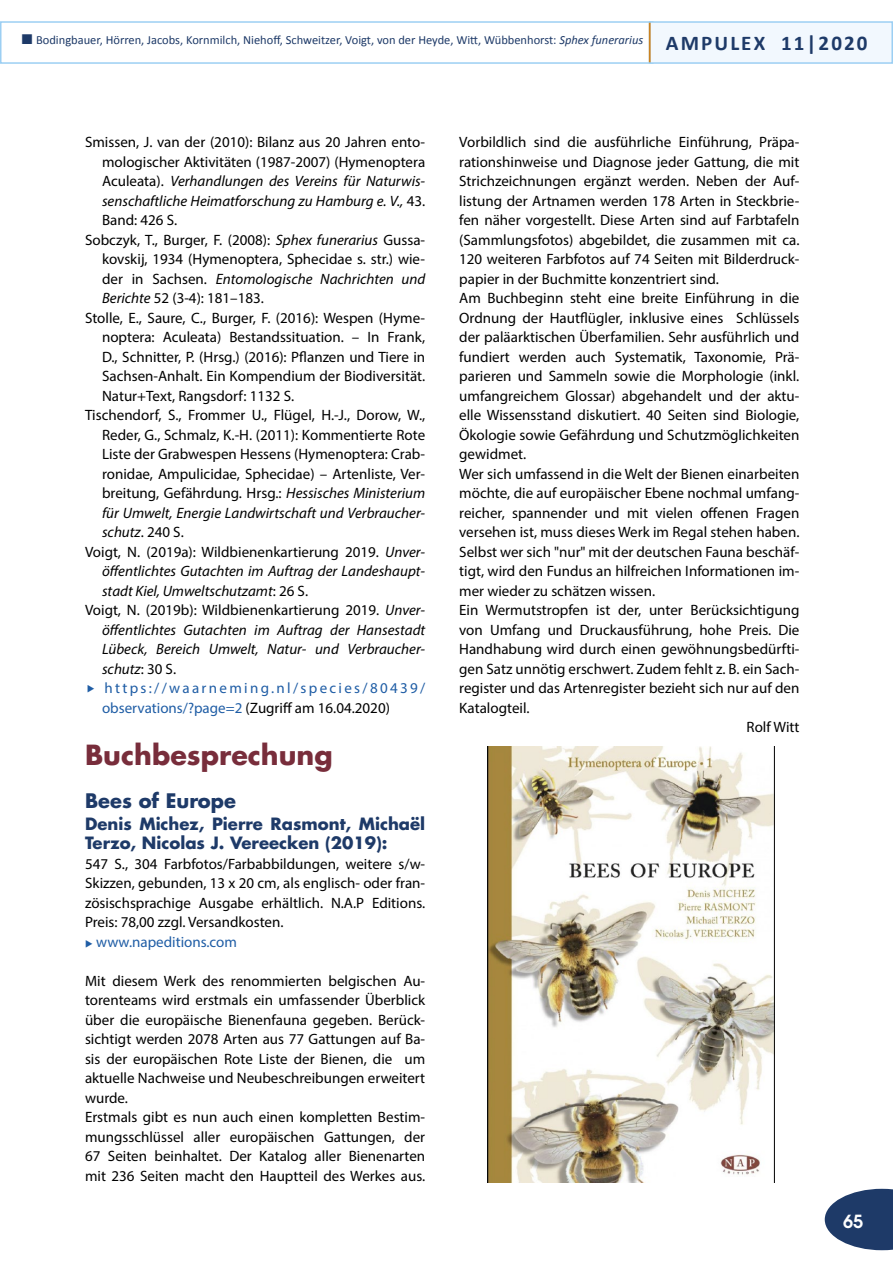
<style>
.page{position:relative;width:893px;height:1263px;background:#fff}
.page>*{position:absolute;margin:0;border:0;box-sizing:border-box;transform-origin:0 0}
.t1{font:700 27px "Futura";color:#782d3b}
.t2{font:700 21px "Calibri";letter-spacing:.1em;color:#1e3a68}
.t3{font:700 19.5px "Futura";color:#1e3a68}
.t4{font:600 18px "Avant Garde";color:#fff}
.t5{font:700 16.5px/19.5px "Futura";color:#1e3a68}
.t6{font:15px/19.5px "Myriad Pro";color:#000;text-align:justify}
.t7{font:italic 15px "Myriad Pro";color:#000}
.t8{font:15px "Myriad Pro";letter-spacing:.155em;color:#1f5da5}
.t9{font:15px "Myriad Pro";color:#1f5da5}
.t10{font:12.45px "Calibri";color:#1e3a68}
.s1{font-style:italic}
.s2{font-style:normal}
.s3{color:#1f5da5}
</style>
<div class="page">
<div style="left:0;top:21px;width:653px;height:43px;border:2px solid #9ccff3"></div>
<div style="left:649px;top:21px;width:244px;height:43px;background:#f2f8fe;border:2px solid #9ccff3"></div>
<svg style="left:825px;top:1189px;width:68px;height:61px"></svg>
<hr style="left:649px;top:23px;width:2px;height:39px;background:#ca8322">
<img style="left:488px;top:746px;width:286px;height:437px">
<p class="t10" style="left:36px;top:32px;width:609px">Bodingbauer, Hörren, Jacobs, Kornmilch, Niehoff, Schweitzer, Voigt, von der Heyde, Witt, Wübbenhorst: <span class="s1">Sphex funerarius</span></p>
<h2 class="t2" style="left:666px;top:29px;width:203px">AMPULEX 11|2020</h2>
<p class="t6" style="left:85px;top:132px;width:342px">Smissen, J. van der (2010): Bilanz aus 20 Jahren ento-</p>
<p class="t6" style="left:102px;top:152px;width:325px">mologischer Aktivitäten (1987-2007) (Hymenoptera</p>
<p class="t7" style="left:102px;top:172px;width:325px"><span class="s2">Aculeata).</span> Verhandlungen des Vereins für Naturwis-</p>
<p class="t7" style="left:102px;top:191px;width:325px">senschaftliche Heimatforschung zu Hamburg e. V., <span class="s2">43.</span></p>
<p class="t6" style="left:102px;top:210px;width:77px">Band: 426 S.</p>
<p class="t6" style="left:85px;top:230px;width:342px">Sobczyk, T., Burger, F. (2008): <span class="s1">Sphex funerarius</span> Gussa-</p>
<p class="t6" style="left:102px;top:249px;width:325px">kovskij, 1934 (Hymenoptera, Sphecidae s. str.) wie-</p>
<p class="t7" style="left:102px;top:269px;width:325px"><span class="s2">der in Sachsen.</span> Entomologische Nachrichten und</p>
<p class="t6" style="left:102px;top:288px;width:163px"><span class="s1">Berichte</span> 52 (3-4): 181–183.</p>
<p class="t6" style="left:85px;top:308px;width:342px">Stolle, E., Saure, C., Burger, F. (2016): Wespen (Hyme-</p>
<p class="t6" style="left:102px;top:327px;width:325px">noptera: Aculeata) Bestandssituation. – In Frank,</p>
<p class="t6" style="left:102px;top:347px;width:325px">D., Schnitter, P. (Hrsg.) (2016): Pflanzen und Tiere in</p>
<p class="t6" style="left:102px;top:366px;width:325px">Sachsen-Anhalt. Ein Kompendium der Biodiversität.</p>
<p class="t6" style="left:102px;top:386px;width:194px">Natur+Text, Rangsdorf: 1132 S.</p>
<p class="t6" style="left:85px;top:405px;width:342px">Tischendorf, S., Frommer U., Flügel, H.-J., Dorow, W.,</p>
<p class="t6" style="left:102px;top:425px;width:325px">Reder, G., Schmalz, K.-H. (2011): Kommentierte Rote</p>
<p class="t6" style="left:102px;top:444px;width:325px">Liste der Grabwespen Hessens (Hymenoptera: Crab-</p>
<p class="t6" style="left:102px;top:464px;width:325px">ronidae, Ampulicidae, Sphecidae) – Artenliste, Ver-</p>
<p class="t6" style="left:102px;top:483px;width:325px">breitung, Gefährdung. Hrsg.: <span class="s1">Hessisches Ministerium</span></p>
<p class="t7" style="left:102px;top:503px;width:325px">für Umwelt, Energie Landwirtschaft und Verbraucher-</p>
<p class="t7" style="left:102px;top:523px;width:83px">schutz<span class="s2">. 240 S.</span></p>
<p class="t6" style="left:85px;top:542px;width:342px">Voigt, N. (2019a): Wildbienenkartierung 2019. <span class="s1">Unver-</span></p>
<p class="t7" style="left:102px;top:562px;width:325px">öffentlichtes Gutachten im Auftrag der Landeshaupt-</p>
<p class="t7" style="left:102px;top:581px;width:208px">stadt Kiel, Umweltschutzamt<span class="s2">: 26 S.</span></p>
<p class="t6" style="left:85px;top:600px;width:342px">Voigt, N. (2019b): Wildbienenkartierung 2019. <span class="s1">Unver-</span></p>
<p class="t7" style="left:102px;top:620px;width:325px">öffentlichtes Gutachten im Auftrag der Hansestadt</p>
<p class="t7" style="left:102px;top:640px;width:325px">Lübeck, Bereich Umwelt, Natur- und Verbraucher-</p>
<p class="t7" style="left:102px;top:659px;width:76px">schutz<span class="s2">: 30 S.</span></p>
<p class="t8" style="left:105px;top:679px;width:322px">https://waarneming.nl/species/80439/</p>
<p class="t6" style="left:102px;top:698px;width:289px"><span class="s3">observations/?page=2</span> (Zugriff am 16.04.2020)</p>
<h1 class="t1" style="left:85px;top:736px;width:249px">Buchbesprechung</h1>
<h3 class="t3" style="left:85px;top:787px;width:153px">Bees of Europe</h3>
<p class="t5" style="left:85px;top:813px;width:342px">Denis Michez, Pierre Rasmont, Michaël<br>Terzo, Nicolas J. Vereecken (2019):</p>
<p class="t6" style="left:85px;top:854px;width:342px">547 S., 304 Farbfotos/Farbabbildungen, weitere s/w-Skizzen, gebunden, 13 x 20 cm, als englisch- oder fran&shy;zösischsprachige Ausgabe erhältlich. N.A.P Editions.<br>Preis: 78,00 zzgl. Versandkosten.</p>
<p class="t9" style="left:85px;top:932px;width:153px">◆ www.napeditions.com</p>
<p class="t6" style="left:85px;top:971px;width:342px;text-align:left">Mit diesem Werk des renommierten belgischen Au&shy;torenteams wird erstmals ein umfassender Überblick über die europäische Bienenfauna gegeben. Berück&shy;sichtigt werden 2078 Arten aus 77 Gattungen auf Ba&shy;sis der europäischen Rote Liste der Bienen, die um aktuelle Nachweise und Neubeschreibungen erweitert wurde.<br>Erstmals gibt es nun auch einen kompletten Bestim&shy;mungsschlüssel aller europäischen Gattungen, der 67 Seiten beinhaltet. Der Katalog aller Bienenarten mit 236 Seiten macht den Hauptteil des Werkes aus.</p>
<p class="t6" style="left:459px;top:132px;width:342px">Vorbildlich sind die ausführliche Einführung, Präpa-</p>
<p class="t6" style="left:459px;top:152px;width:342px">rationshinweise und Diagnose jeder Gattung, die mit</p>
<p class="t6" style="left:459px;top:171px;width:342px">Strichzeichnungen ergänzt werden. Neben der Auf-</p>
<p class="t6" style="left:459px;top:191px;width:342px">listung der Artnamen werden 178 Arten in Steckbrie-</p>
<p class="t6" style="left:459px;top:210px;width:342px">fen näher vorgestellt. Diese Arten sind auf Farbtafeln</p>
<p class="t6" style="left:459px;top:230px;width:342px">(Sammlungsfotos) abgebildet, die zusammen mit ca.</p>
<p class="t6" style="left:459px;top:249px;width:342px">120 weiteren Farbfotos auf 74 Seiten mit Bilderdruck-</p>
<p class="t6" style="left:459px;top:269px;width:261px">papier in der Buchmitte konzentriert sind.</p>
<p class="t6" style="left:459px;top:288px;width:342px">Am Buchbeginn steht eine breite Einführung in die</p>
<p class="t6" style="left:459px;top:308px;width:342px">Ordnung der Hautflügler, inklusive eines Schlüssels</p>
<p class="t6" style="left:459px;top:327px;width:342px">der paläarktischen Überfamilien. Sehr ausführlich und</p>
<p class="t6" style="left:459px;top:347px;width:342px">fundiert werden auch Systematik, Taxonomie, Prä-</p>
<p class="t6" style="left:459px;top:366px;width:342px">parieren und Sammeln sowie die Morphologie (inkl.</p>
<p class="t6" style="left:459px;top:386px;width:342px">umfangreichem Glossar) abgehandelt und der aktu-</p>
<p class="t6" style="left:459px;top:405px;width:342px">elle Wissensstand diskutiert. 40 Seiten sind Biologie,</p>
<p class="t6" style="left:459px;top:425px;width:342px">Ökologie sowie Gefährdung und Schutzmöglichkeiten</p>
<p class="t6" style="left:459px;top:444px;width:68px">gewidmet.</p>
<p class="t6" style="left:459px;top:464px;width:342px">Wer sich umfassend in die Welt der Bienen einarbeiten</p>
<p class="t6" style="left:459px;top:483px;width:342px">möchte, die auf europäischer Ebene nochmal umfang-</p>
<p class="t6" style="left:459px;top:503px;width:342px">reicher, spannender und mit vielen offenen Fragen</p>
<p class="t6" style="left:459px;top:522px;width:342px">versehen ist, muss dieses Werk im Regal stehen haben.</p>
<p class="t6" style="left:459px;top:542px;width:342px">Selbst wer sich "nur" mit der deutschen Fauna beschäf-</p>
<p class="t6" style="left:459px;top:561px;width:342px">tigt, wird den Fundus an hilfreichen Informationen im-</p>
<p class="t6" style="left:459px;top:581px;width:197px">mer wieder zu schätzen wissen.</p>
<p class="t6" style="left:459px;top:600px;width:342px">Ein Wermutstropfen ist der, unter Berücksichtigung</p>
<p class="t6" style="left:459px;top:620px;width:342px">von Umfang und Druckausführung, hohe Preis. Die</p>
<p class="t6" style="left:459px;top:639px;width:342px">Handhabung wird durch einen gewöhnungsbedürfti-</p>
<p class="t6" style="left:459px;top:659px;width:342px">gen Satz unnötig erschwert. Zudem fehlt z. B. ein Sach-</p>
<p class="t6" style="left:459px;top:678px;width:342px">register und das Artenregister bezieht sich nur auf den</p>
<p class="t6" style="left:459px;top:698px;width:72px">Katalogteil.</p>
<p class="t6" style="left:747px;top:717px;width:54px">Rolf Witt</p>
<p class="t4" style="left:843px;top:1209px;width:22px">65</p>
</div>
